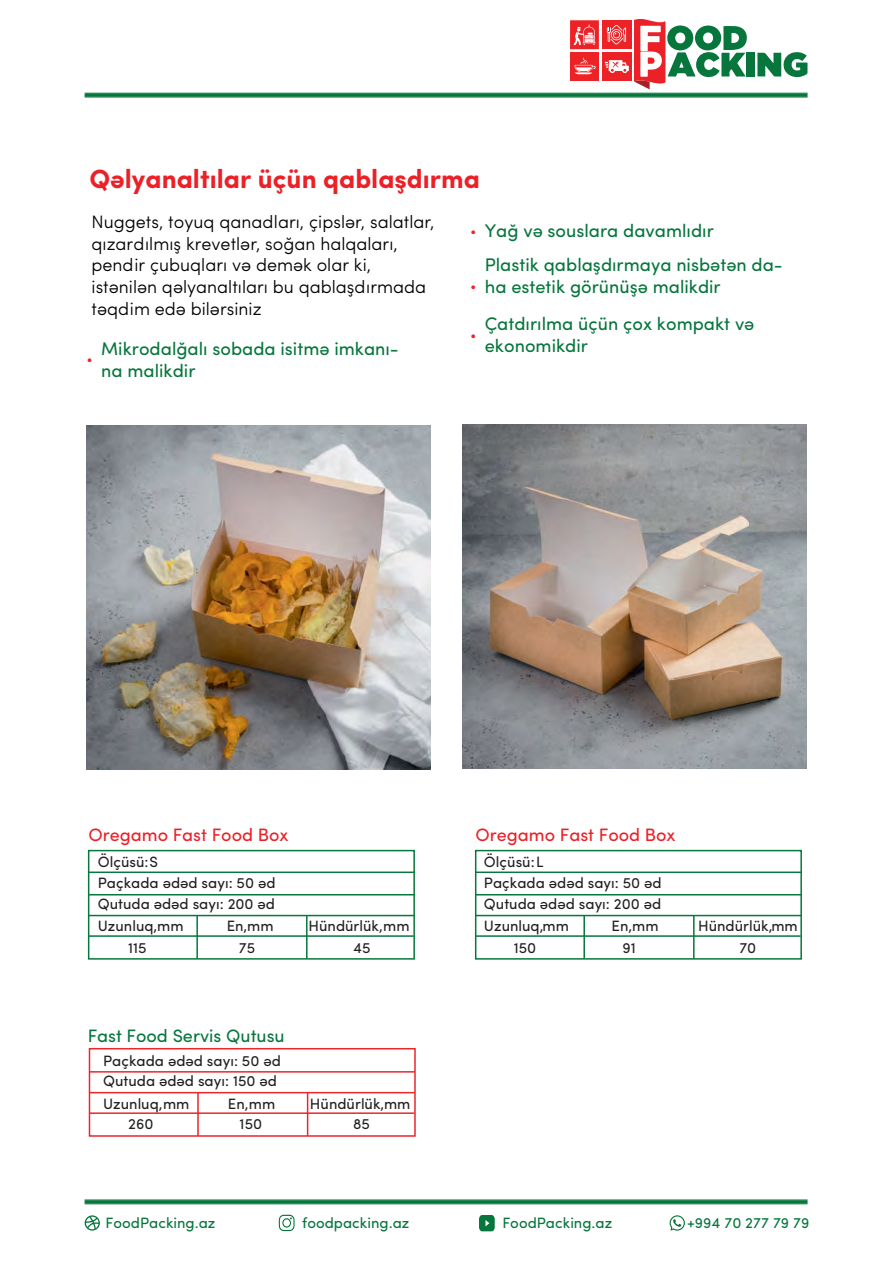
<style>
.page{position:relative;width:893px;height:1263px;background:#fff}
.page>*{position:absolute;margin:0;border:0;box-sizing:border-box;transform-origin:0 0}
.t1{font:700 26.55px "Sofia Pro";color:#ec2027}
.t2{font:18.3px/21.9px "Sofia Pro";color:#06763c}
.t3{font:300 18px/21.6px "Sofia Pro";color:#000}
.t4{font:18px "Sofia Pro";color:#ec2027}
.t5{font:18px "Sofia Pro";color:#06773d}
.t6{font:18px "Myriad Pro";color:#ec2529}
.t7{font:15px/20.7px "Sofia Pro";color:#231f20}
.t8{font:15px "Sofia Pro";color:#06763c}
</style>
<div class="page">
<svg style="left:85px;top:93px;width:722px;height:4px;background:#167e48"></svg>
<hr style="left:85px;top:97px;width:722px;height:1px;background:#06763c">
<hr style="left:85px;top:1200px;width:722px;height:3px;background:#06763c">
<hr style="left:85px;top:1203px;width:722px;height:1px;background:#06763c">
<div style="left:570px;top:52px;width:29px;height:29px;background:#ed2227"></div>
<div style="left:602px;top:20px;width:29px;height:29px;background:#ed2227"></div>
<div style="left:602px;top:52px;width:29px;height:29px;background:#ed2227"></div>
<svg style="left:757px;top:52px;width:50px;height:26px"></svg>
<div style="left:746px;top:52px;width:8px;height:25px;background:#06763c"></div>
<svg style="left:570px;top:20px;width:29px;height:29px"></svg>
<svg style="left:605px;top:19px;width:142px;height:70px"></svg>
<svg style="left:574px;top:57px;width:22px;height:17px"></svg>
<svg style="left:669px;top:1215px;width:16px;height:16px"></svg>
<svg style="left:85px;top:1215px;width:15px;height:15px"></svg>
<svg style="left:279px;top:1215px;width:16px;height:16px"></svg>
<svg style="left:479px;top:1215px;width:16px;height:16px"></svg>
<img style="left:86px;top:425px;width:345px;height:345px">
<img style="left:462px;top:424px;width:345px;height:345px">
<div style="left:88px;top:850px;width:327px;height:110px;border:2px solid #06773d"></div>
<hr style="left:89px;top:871px;width:325px;height:2px;background:#06773d">
<hr style="left:89px;top:894px;width:325px;height:1px;background:#06773d">
<hr style="left:88px;top:915px;width:326px;height:1px;background:#06773d">
<hr style="left:89px;top:935px;width:325px;height:2px;background:#06773d">
<hr style="left:306px;top:915px;width:2px;height:44px;background:#06773d">
<hr style="left:196px;top:915px;width:2px;height:44px;background:#06773d">
<div style="left:475px;top:850px;width:327px;height:110px;border:2px solid #06773d"></div>
<hr style="left:476px;top:871px;width:325px;height:2px;background:#06773d">
<hr style="left:476px;top:894px;width:325px;height:1px;background:#06773d">
<hr style="left:475px;top:915px;width:326px;height:1px;background:#06773d">
<hr style="left:476px;top:935px;width:325px;height:2px;background:#06773d">
<hr style="left:693px;top:915px;width:2px;height:44px;background:#06773d">
<hr style="left:583px;top:915px;width:2px;height:44px;background:#06773d">
<div style="left:89px;top:1048px;width:327px;height:89px;border:2px solid #ec2529"></div>
<hr style="left:89px;top:1071px;width:326px;height:1px;background:#ec2529">
<hr style="left:89px;top:1092px;width:326px;height:1px;background:#ec2529">
<hr style="left:89px;top:1112px;width:325px;height:2px;background:#ec2529">
<hr style="left:307px;top:1093px;width:1px;height:43px;background:#ec2529">
<hr style="left:197px;top:1093px;width:2px;height:43px;background:#ec2529">
<h1 class="t1" style="left:89px;top:159px;width:392px">Qÿlyanaltılar üçün qablaşdırma</h1>
<p class="t3" style="left:92px;top:210px;width:345px">Nuggets, toyuq qanadları, çipslÿr, salatlar, qızardılmış krevetlÿr, soğan halqaları, pendir çubuqları vÿ demÿk olar ki, istÿnilÿn qÿlyanaltıları bu qablaşdırmada tÿqdim edÿ bilÿrsiniz</p>
<p class="t6" style="left:87px;top:348px;width:7px">•</p>
<p class="t2" style="left:101px;top:336px;width:299px">Mikrodalğalı sobada isitmÿ imkanı&shy;na malikdir</p>
<p class="t6" style="left:471px;top:220px;width:7px">•</p>
<p class="t6" style="left:471px;top:275px;width:7px">•</p>
<p class="t6" style="left:471px;top:324px;width:7px">•</p>
<p class="t2" style="left:485px;top:212px;width:300px;line-height:33.8px">Yağ vÿ souslara davamlıdır<br>Plastik qablaşdırmaya nisbÿtÿn da-</p>
<p class="t2" style="left:485px;top:266px;width:271px;line-height:37.3px">ha estetik görünüşÿ malikdir<br>Çatdırılma üçün çox kompakt vÿ</p>
<p class="t2" style="left:485px;top:333px;width:105px">ekonomikdir</p>
<p class="t4" style="left:88px;top:821px;width:202px">Oregamo Fast Food Box</p>
<p class="t7" style="left:98px;top:850px;width:179px">Ölçüsü:S<br>Paçkada ÿdÿd sayı: 50 ÿd<br>Qutuda ÿdÿd sayı: 200 ÿd</p>
<p class="t7" style="left:98px;top:914px;width:87px">Uzunluq,mm</p>
<p class="t7" style="left:227px;top:914px;width:49px">En,mm</p>
<p class="t7" style="left:309px;top:914px;width:103px">Hündürlük,mm</p>
<p class="t7" style="left:128px;top:937px;width:20px">115</p>
<p class="t7" style="left:239px;top:937px;width:18px">75</p>
<p class="t7" style="left:353px;top:937px;width:19px">45</p>
<p class="t5" style="left:88px;top:1022px;width:199px">Fast Food Servis Qutusu</p>
<p class="t7" style="left:103px;top:1050px;width:179px;line-height:20.1px">Paçkada ÿdÿd sayı: 50 ÿd<br>Qutuda ÿdÿd sayı: 150 ÿd</p>
<p class="t7" style="left:128px;top:1113px;width:27px">260</p>
<p class="t7" style="left:240px;top:1113px;width:24px">150</p>
<p class="t7" style="left:353px;top:1113px;width:18px">85</p>
<p class="t7" style="left:103px;top:1092px;width:88px">Uzunluq,mm</p>
<p class="t7" style="left:228px;top:1092px;width:49px">En,mm</p>
<p class="t7" style="left:310px;top:1092px;width:102px">Hündürlük,mm</p>
<p class="t4" style="left:475px;top:822px;width:202px">Oregamo Fast Food Box</p>
<p class="t7" style="left:484px;top:850px;width:179px">Ölçüsü:L<br>Paçkada ÿdÿd sayı: 50 ÿd<br>Qutuda ÿdÿd sayı: 200 ÿd</p>
<p class="t7" style="left:514px;top:937px;width:24px">150</p>
<p class="t7" style="left:623px;top:937px;width:15px">91</p>
<p class="t7" style="left:739px;top:937px;width:19px">70</p>
<p class="t7" style="left:484px;top:914px;width:86px">Uzunluq,mm</p>
<p class="t7" style="left:612px;top:914px;width:49px">En,mm</p>
<p class="t7" style="left:698px;top:914px;width:101px">Hündürlük,mm</p>
<p class="t8" style="left:106px;top:1212px;width:111px">FoodPacking.az</p>
<p class="t8" style="left:302px;top:1212px;width:109px">foodpacking.az</p>
<p class="t8" style="left:502px;top:1212px;width:111px">FoodPacking.az</p>
<p class="t8" style="left:687px;top:1212px;width:124px">+994 70 277 79 79</p>
</div>
